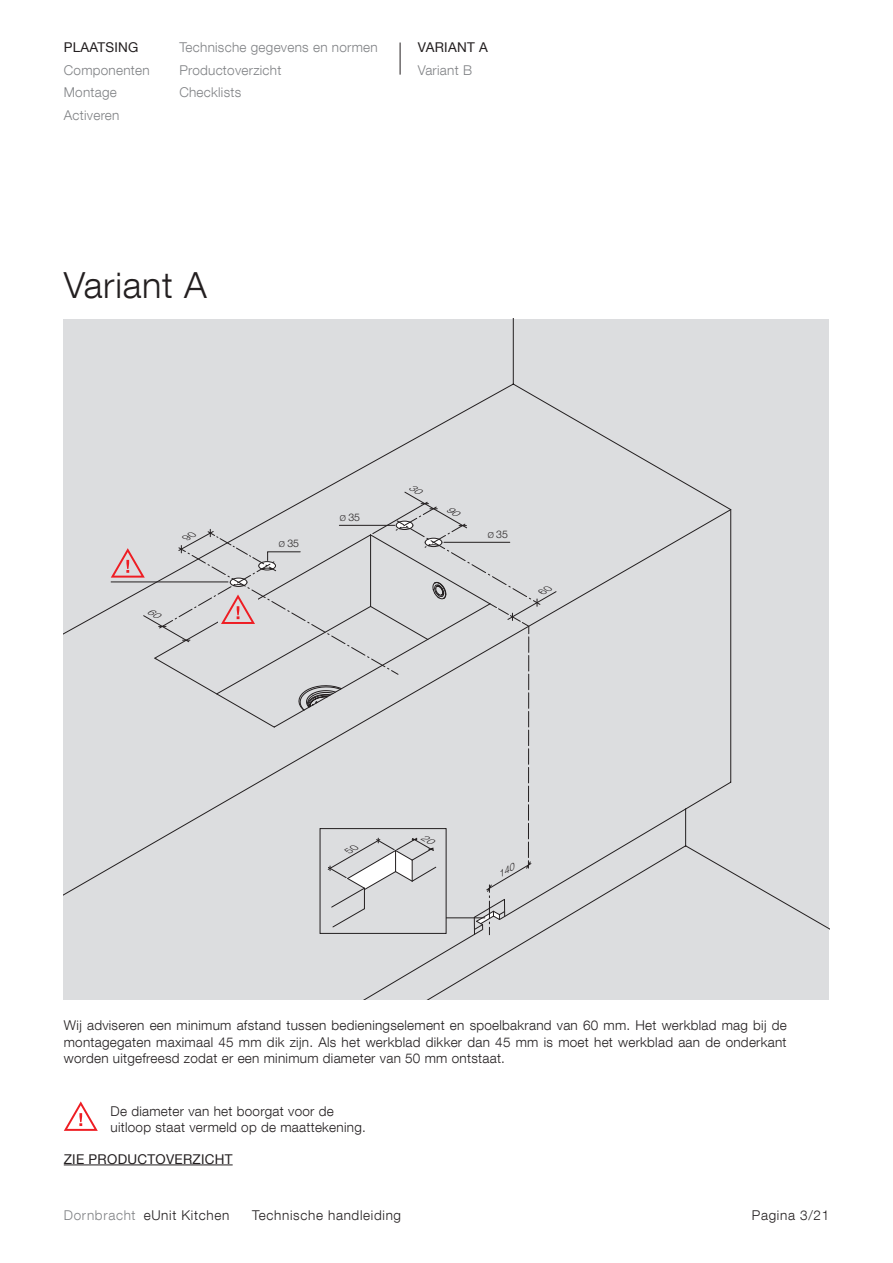
<style>
.page{position:relative;width:893px;height:1263px;background:#fff}
.page>*{position:absolute;margin:0;border:0;box-sizing:border-box;transform-origin:0 0}
.t1{font:300 36px "Helvetica Neue LT Com";letter-spacing:.02em;color:#231f20}
.t2{font:300 13.5px/16.5px "Helvetica Neue LT Com";letter-spacing:.02em;color:#231f20;text-align:justify}
.t3{font:300 13.5px/22.5px "Helvetica Neue LT Com";letter-spacing:.02em;color:#808285}
.t4{font:300 13.5px "Helvetica Neue LT Com";letter-spacing:.05em;color:#231f20}
.t5{font:13.5px "Helvetica Neue LT Com";letter-spacing:.02em;color:#231f20}
.t6{font:300 10.5px "Helvetica Neue LT Com";color:#231f20}
.s1{font-size:8.25px}
.s2{color:#808285}
</style>
<div class="page">
<div style="left:64px;top:319px;width:765px;height:680px;background:#dcdddf"></div>
<svg style="left:365px;top:509px;width:464px;height:490px"></svg>
<hr style="left:64px;top:1164px;width:169px;height:1px;background:#231f20">
<svg style="left:64px;top:1101px;width:34px;height:30px"></svg>
<hr style="left:400px;top:43px;width:1px;height:32px;background:#231f20">
<svg style="left:111px;top:486px;width:446px;height:449px"></svg>
<p class="t5" style="left:64px;top:39px;width:76px">PLAATSING</p>
<p class="t3" style="left:64px;top:58px;width:87px">Componenten<br>Montage<br>Activeren</p>
<p class="t3" style="left:179px;top:36px;width:200px">Technische gegevens en normen<br>Productoverzicht<br>Checklists</p>
<p class="t5" style="left:418px;top:39px;width:72px">VARIANT A</p>
<p class="t3" style="left:418px;top:58px;width:56px">Variant B</p>
<h1 class="t1" style="left:64px;top:263px;width:145px">Variant A</h1>
<p class="t6" style="left:279px;top:537px;width:22px"><span class="s1">Ø</span> 35</p>
<p class="t6" style="left:340px;top:510px;width:22px"><span class="s1">Ø</span> 35</p>
<p class="t6" style="left:488px;top:527px;width:22px"><span class="s1">Ø</span> 35</p>
<p class="t2" style="left:64px;top:1017px;width:724px">Wij adviseren een minimum afstand tussen bedieningselement en spoelbakrand van 60 mm. Het werkblad mag bij de montagegaten maximaal 45 mm dik zijn. Als het werkblad dikker dan 45 mm is moet het werkblad aan de onderkant worden uitgefreesd zodat er een minimum diameter van 50 mm ontstaat.</p>
<p class="t2" style="left:111px;top:1102px;width:257px">De diameter van het boorgat voor de uitloop staat vermeld op de maattekening.</p>
<p class="t5" style="left:64px;top:1151px;width:170px">ZIE PRODUCTOVERZICHT</p>
<p class="t4" style="left:64px;top:1207px;width:167px"><span class="s2">Dornbracht</span> eUnit Kitchen</p>
<p class="t4" style="left:252px;top:1207px;width:150px">Technische handleiding</p>
<p class="t4" style="left:752px;top:1207px;width:79px">Pagina 3/21</p>
</div>
